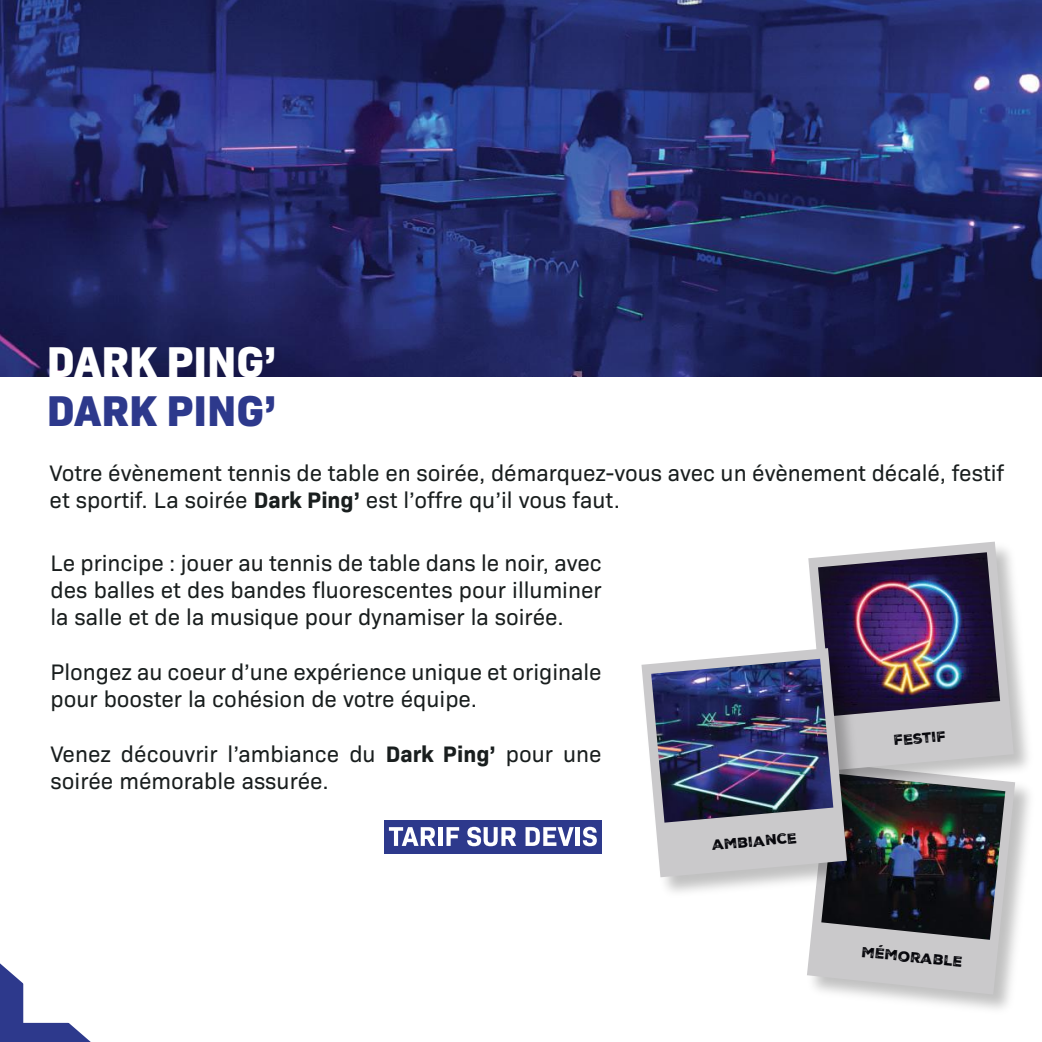
<style>
.page{position:relative;width:1042px;height:1042px;background:#fff}
.page>*{position:absolute;margin:0;border:0;box-sizing:border-box;transform-origin:0 0}
.t1{font:800 43.75px "Bio Sans";color:#fff}
.t2{font:800 43.75px "Bio Sans";color:#2d398c}
.t3{font:22.75px/27.3px "Bio Sans";color:#191e1e}
.t4{font:14px "Nexa Rust Sans Black 2";color:#05050a}
.s1{font-weight:700}
</style>
<div class="page">
<svg style="left:807px;top:796px;width:208px;height:198px;background:#cdcdce"></svg>
<img style="left:821px;top:796px;width:184px;height:144px">
<img style="left:872px;top:602px;width:160px;height:194px">
<svg style="left:808px;top:541px;width:206px;height:230px;fill:#cac9cb"></svg>
<img style="left:818px;top:552px;width:182px;height:164px">
<img style="left:660px;top:643px;width:212px;height:259px">
<svg style="left:641px;top:648px;width:206px;height:229px;fill:#cac9cb"></svg>
<img style="left:651px;top:659px;width:182px;height:163px">
<img style="left:0;top:0;width:1042px;height:377px">
<div style="left:384px;top:820px;width:217px;height:33px;background:#2d398c"></div>
<svg style="left:389px;top:827px;width:46px;height:19px"></svg>
<hr style="left:438px;top:827px;width:4px;height:19px;background:#fff">
<svg style="left:446px;top:827px;width:13px;height:19px"></svg>
<svg style="left:467px;top:827px;width:49px;height:19px"></svg>
<svg style="left:525px;top:827px;width:49px;height:19px"></svg>
<hr style="left:576px;top:827px;width:4px;height:19px;background:#fff">
<svg style="left:583px;top:827px;width:14px;height:19px"></svg>
<svg style="left:0;top:963px;width:91px;height:79px"></svg>
<h1 class="t1" style="left:47px;top:328px;width:231px">DARK PING’</h1>
<h1 class="t2" style="left:47px;top:376px;width:231px">DARK PING’</h1>
<p class="t3" style="left:50px;top:458px;width:956px">Votre évènement tennis de table en soirée, démarquez-vous avec un évènement décalé, festif et sportif. La soirée <span class="s1">Dark Ping’</span> est l’offre qu’il vous faut.</p>
<p class="t3" style="left:50px;top:547px;width:553px;text-align:justify">Le principe : jouer au tennis de table dans le noir, avec des balles et des bandes fluorescentes pour illuminer la salle et de la musique pour dynamiser la soirée.</p>
<p class="t3" style="left:50px;top:656px;width:553px">Plongez au coeur d’une expérience unique et originale pour booster la cohésion de votre équipe.</p>
<p class="t3" style="left:50px;top:738px;width:552px">Venez découvrir l’ambiance du <span class="s1">Dark Ping’</span> pour une soirée mémorable assurée.</p>
<p class="t4" style="left:711px;top:836px;width:87px;rotate:-5deg">ambiance</p>
<p class="t4" style="left:893px;top:731px;width:54px;rotate:-5deg">festif</p>
<p class="t4" style="left:863px;top:942px;width:103px;rotate:6deg">mémorable</p>
</div>
